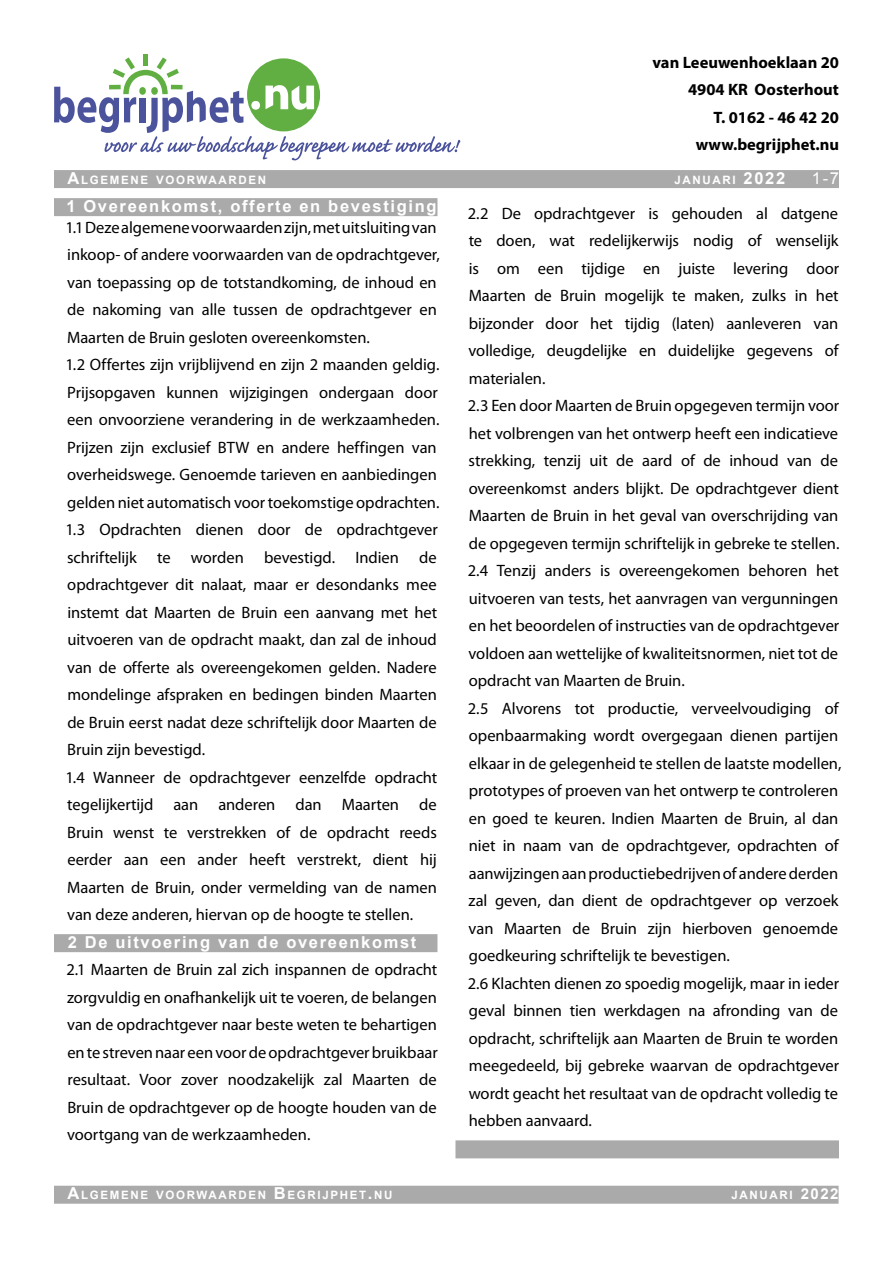
<style>
.page{position:relative;width:893px;height:1263px;background:#fff}
.page>*{position:absolute;margin:0;border:0;box-sizing:border-box;transform-origin:0 0}
.t1{font:16.5px/27.5px "Myriad Pro";color:#000}
.t2{font:700 16.5px/27.5px "Myriad Pro";color:#000;text-align:right}
.t3{font:700 16.5px "Arial";letter-spacing:.1em;color:#fff}
.t4{font:16.5px "Arial";color:#fff}
.t5{font:700 11.55px "Arial";letter-spacing:.145em;color:#fff}
.s1{font-size:16.5px}
.s2{font-size:15px}
</style>
<div class="page">
<div style="left:54px;top:198px;width:383px;height:18px;background:#aaa"></div>
<div style="left:54px;top:934px;width:383px;height:18px;background:#aaa"></div>
<div style="left:455px;top:1140px;width:384px;height:18px;background:#aaa"></div>
<div style="left:54px;top:170px;width:785px;height:18px;background:#aaa"></div>
<div style="left:54px;top:1186px;width:784px;height:18px;background:#aaa"></div>
<div style="left:143px;top:54px;width:5px;height:12px;background:#61af42"></div>
<svg style="left:54px;top:57px;width:406px;height:103px"></svg>
<p class="t2" style="left:652px;top:49px;width:188px">van Leeuwenhoeklaan 20<br>4904 KR Oosterhout<br>T. 0162 - 46 42 20 www.begrijphet.nu</p>
<p class="t5" style="left:68px;top:172px;width:200px"><span class="s1">A</span>LGEMENE VOORWAARDEN</p>
<p class="t5" style="left:674px;top:172px;width:112px">JANUARI <span class="s1">2022</span></p>
<p class="t4" style="left:812px;top:167px;width:29px">1-7</p>
<p class="t3" style="left:66px;top:195px;width:372px">1 Overeenkomst, offerte en bevestiging</p>
<p class="t1" style="left:65px;top:213px;width:376px">1.1 Deze algemene voorwaarden zijn, met uitsluiting van inkoop- of andere voorwaarden van de opdrachtgever, van toepassing op de totstandkoming, de inhoud en de nakoming van alle tussen de opdrachtgever en Maarten de Bruin gesloten overeenkomsten.<br>1.2 Offertes zijn vrijblijvend en zijn 2 maanden geldig.<br>Prijsopgaven kunnen wijzigingen ondergaan door een onvoorziene verandering in de werkzaamheden.<br>Prijzen zijn exclusief BTW en andere heffingen van overheidswege. Genoemde tarieven en aanbiedingen gelden niet automatisch voor toekomstige opdrachten.<br>1.3 Opdrachten dienen door de opdrachtgever schriftelijk te worden bevestigd. Indien de opdrachtgever dit nalaat, maar er desondanks mee instemt dat Maarten de Bruin een aanvang met het uitvoeren van de opdracht maakt, dan zal de inhoud van de offerte als overeengekomen gelden. Nadere mondelinge afspraken en bedingen binden Maarten de Bruin eerst nadat deze schriftelijk door Maarten de Bruin zijn bevestigd.<br>1.4 Wanneer de opdrachtgever eenzelfde opdracht tegelijkertijd aan anderen dan Maarten de Bruin wenst te verstrekken of de opdracht reeds eerder aan een ander heeft verstrekt, dient hij Maarten de Bruin, onder vermelding van de namen van deze anderen, hiervan op de hoogte te stellen.</p>
<p class="t3" style="left:68px;top:931px;width:350px">2 De uitvoering van de overeenkomst</p>
<p class="t1" style="left:66px;top:955px;width:373px;text-align:justify">2.1 Maarten de Bruin zal zich inspannen de opdracht zorgvuldig en onafhankelijk uit te voeren, de belangen van de opdrachtgever naar beste weten te behartigen en te streven naar een voor de opdrachtgever bruikbaar resultaat. Voor zover noodzakelijk zal Maarten de Bruin de opdrachtgever op de hoogte houden van de voortgang van de werkzaamheden.</p>
<p class="t1" style="left:468px;top:199px;width:375px">2.2 De opdrachtgever is gehouden al datgene te doen, wat redelijkerwijs nodig of wenselijk is om een tijdige en juiste levering door Maarten de Bruin mogelijk te maken, zulks in het bijzonder door het tijdig (laten) aanleveren van volledige, deugdelijke en duidelijke gegevens of materialen.<br>2.3 Een door Maarten de Bruin opgegeven termijn voor het volbrengen van het ontwerp heeft een indicatieve strekking, tenzij uit de aard of de inhoud van de overeenkomst anders blijkt. De opdrachtgever dient Maarten de Bruin in het geval van overschrijding van de opgegeven termijn schriftelijk in gebreke te stellen.<br>2.4 Tenzij anders is overeengekomen behoren het uitvoeren van tests, het aanvragen van vergunningen en het beoordelen of instructies van de opdrachtgever voldoen aan wettelijke of kwaliteitsnormen, niet tot de opdracht van Maarten de Bruin.<br>2.5 Alvorens tot productie, verveelvoudiging of openbaarmaking wordt overgegaan dienen partijen elkaar in de gelegenheid te stellen de laatste modellen, prototypes of proeven van het ontwerp te controleren en goed te keuren. Indien Maarten de Bruin, al dan niet in naam van de opdrachtgever, opdrachten of aanwijzingen aan productiebedrijven of andere derden zal geven, dan dient de opdrachtgever op verzoek van Maarten de Bruin zijn hierboven genoemde goedkeuring schriftelijk te bevestigen.<br>2.6 Klachten dienen zo spoedig mogelijk, maar in ieder geval binnen tien werkdagen na afronding van de opdracht, schriftelijk aan Maarten de Bruin te worden meegedeeld, bij gebreke waarvan de opdrachtgever wordt geacht het resultaat van de opdracht volledig te hebben aanvaard.</p>
<p class="t5" style="left:68px;top:1188px;width:326px"><span class="s1">A</span>LGEMENE VOORWAARDEN <span class="s1">B</span>EGRIJPHET<span class="s1">.</span>NU</p>
<p class="t5" style="left:731px;top:1188px;width:108px">JANUARI <span class="s2">2022</span></p>
</div>
